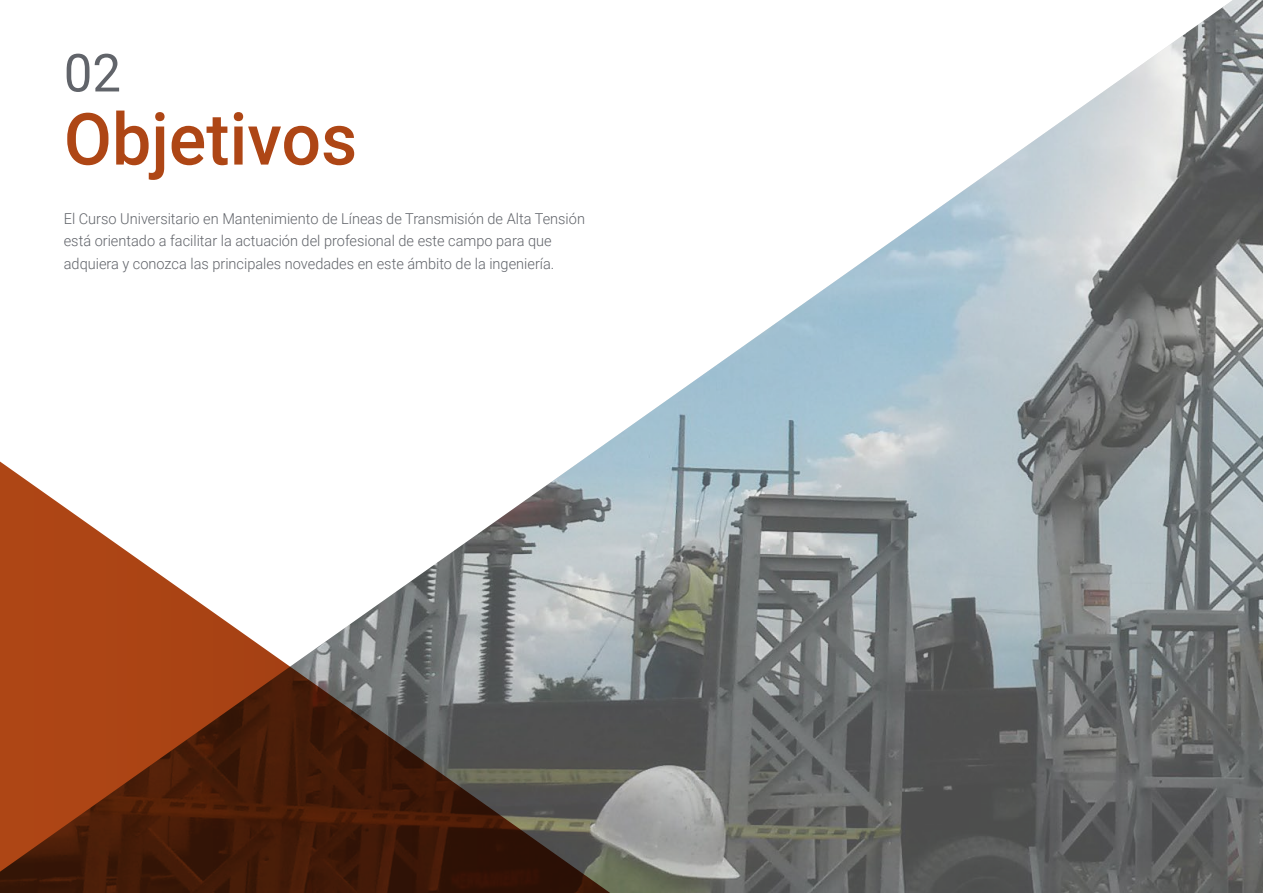
<style>
.page{position:relative;width:1263px;height:893px;background:#fff}
.page>*{position:absolute;margin:0;border:0;box-sizing:border-box;transform-origin:0 0}
.t1{font:500 72px "Roboto";color:#ae4615}
.t2{font:52.5px "Roboto";color:#61646a}
.t3{font:300 15px/22.5px "Roboto";color:#61646a}
</style>
<div class="page">
<img style="left:602px;top:0;width:661px;height:893px">
<svg style="left:0;top:446px;width:640px;height:447px"></svg>
<h2 class="t2" style="left:64px;top:36px;width:59px">02</h2>
<h1 class="t1" style="left:64px;top:89px;width:295px">Objetivos</h1>
<p class="t3" style="left:64px;top:207px;width:523px">El Curso Universitario en Mantenimiento de Líneas de Transmisión de Alta Tensión está orientado a facilitar la actuación del profesional de este campo para que adquiera y conozca las principales novedades en este ámbito de la ingeniería.</p>
</div>
